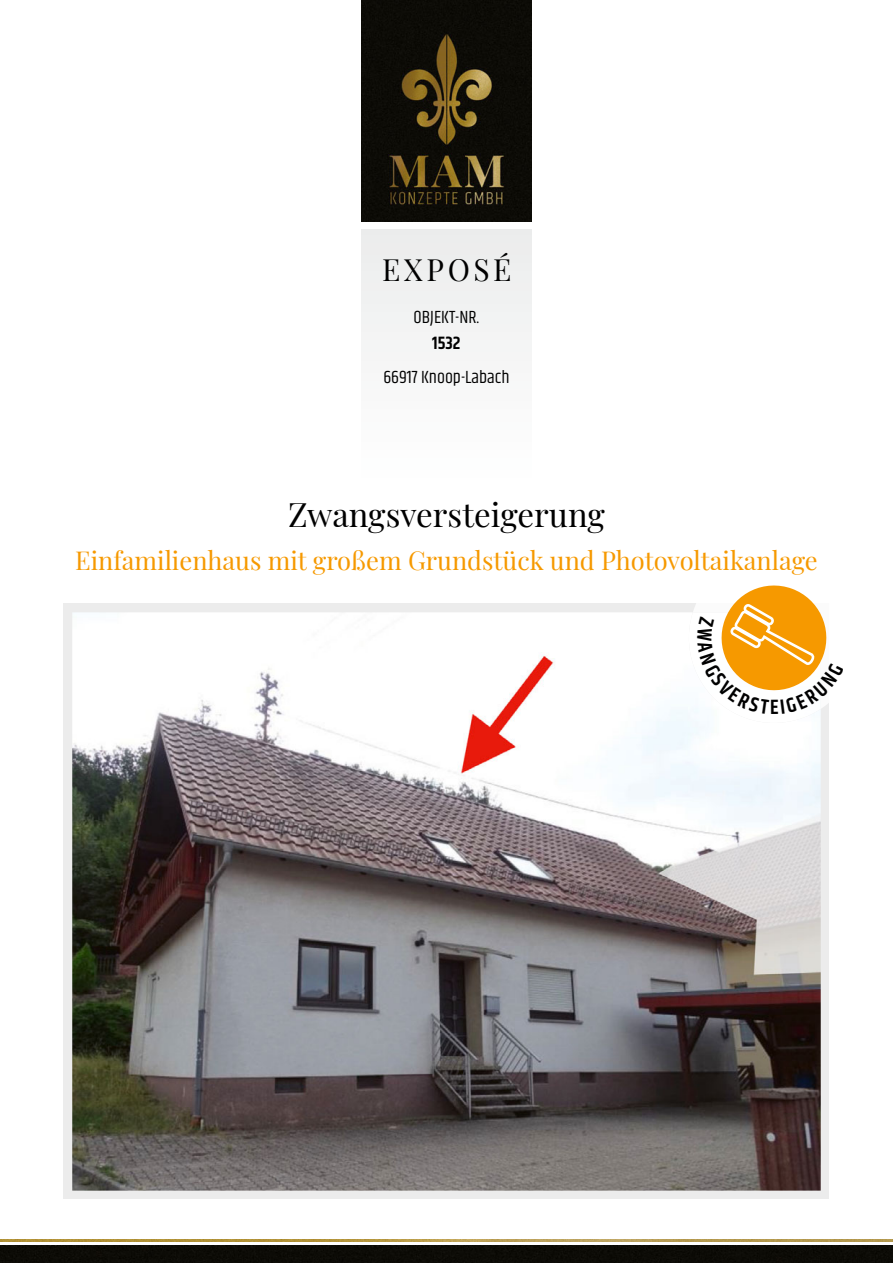
<style>
.page{position:relative;width:893px;height:1263px;background:#fff}
.page>*{position:absolute;margin:0;border:0;box-sizing:border-box;transform-origin:0 0}
.t1{font:33px "Playfair Display";color:#000}
.t2{font:30px "Playfair Display";letter-spacing:.12em;color:#000}
.t3{font:25.5px "Playfair Display";color:#f69900}
.t4{font:600 20.85px "Khand";color:#000}
.t5{font:18px "Khand";color:#000}
.t6{font:600 18px "Khand";color:#000}
</style>
<div class="page">
<div style="left:361px;top:230px;width:170px;height:255px;background:#f5f5f5"></div>
<div style="left:0;top:1246px;width:893px;height:17px;background:#0c0b06"></div>
<img style="left:0;top:1240px;width:893px;height:2px">
<div style="left:64px;top:604px;width:765px;height:595px;background:#ececec"></div>
<img style="left:361px;top:0;width:170px;height:221px">
<img style="left:72px;top:612px;width:749px;height:579px">
<img style="left:679px;top:612px;width:142px;height:111px">
<svg style="left:693px;top:585px;width:136px;height:129px;background:#fad18d"></svg>
<p class="t2" style="left:382px;top:248px;width:131px">EXPOSÉ</p>
<p class="t5" style="left:414px;top:304px;width:67px">OBJEKT-NR.</p>
<p class="t6" style="left:432px;top:330px;width:30px">1532</p>
<p class="t5" style="left:383px;top:364px;width:128px">66917 Knoop-Labach</p>
<p class="t1" style="left:288px;top:492px;width:318px">Zwangsversteigerung</p>
<p class="t3" style="left:75px;top:542px;width:744px">Einfamilienhaus mit großem Grundstück und Photovoltaikanlage</p>
<p class="t4" style="left:770px;top:692px;width:10px">E</p>
</div>
